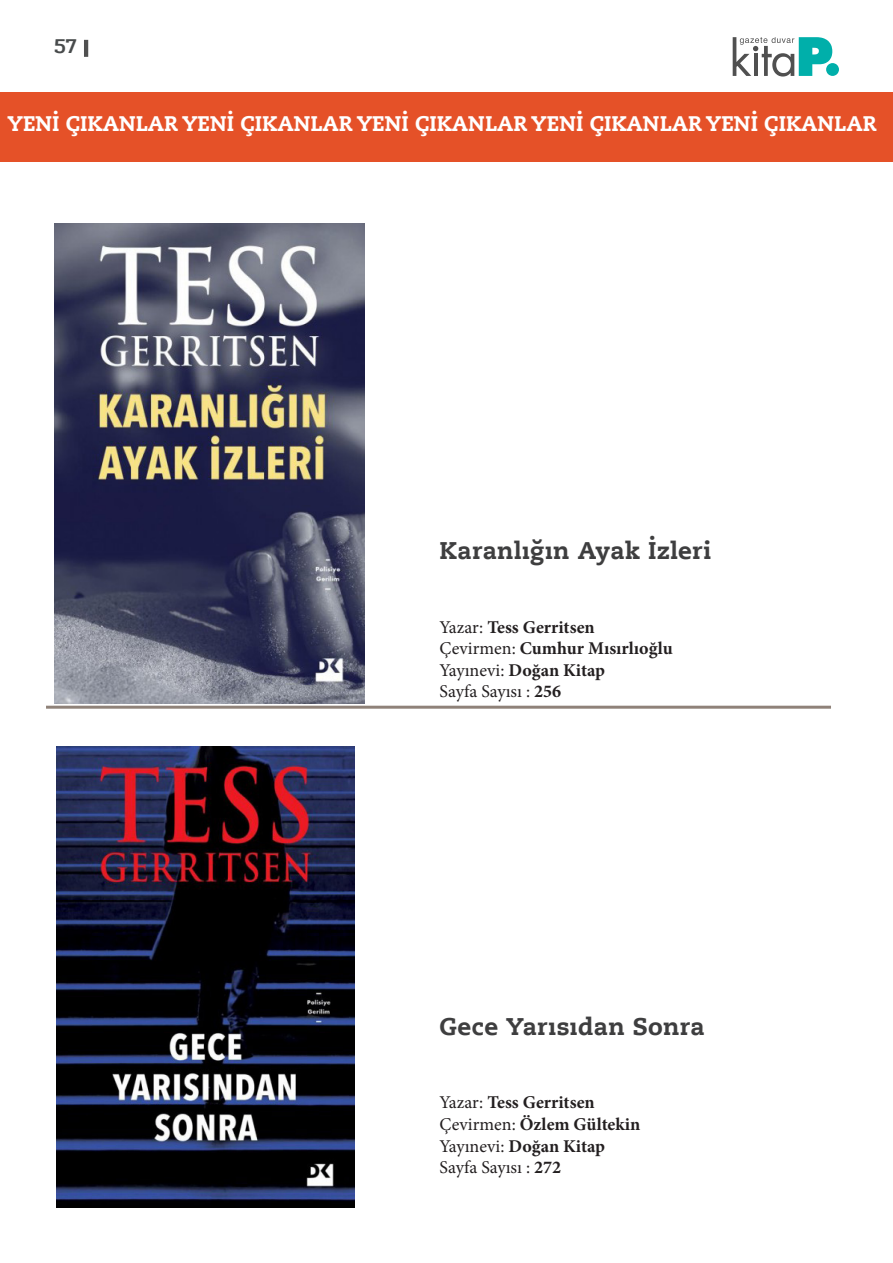
<style>
.page{position:relative;width:893px;height:1263px;background:#fff}
.page>*{position:absolute;margin:0;border:0;box-sizing:border-box;transform-origin:0 0}
.KITAPISIM{font:700 24px "Caecilia LT Std Roman";letter-spacing:.01em;color:#3e3e3f}
.BASLIK{font:700 21px "Caecilia LT Std Roman";color:#fff}
.t1{font:500 21px "Pridi";color:#484b4c}
.t2{font:700 18px "Minion Pro";color:#231f20}
.t3{font:18px/21.6px "Minion Pro";color:#231f20}
.s1{font-weight:400}
.s2{font-weight:700}
</style>
<div class="page">
<svg style="left:733px;top:37px;width:99px;height:40px"></svg>
<div style="left:826px;top:63px;width:13px;height:13px;background:#00afaa;border-radius:50%"></div>
<hr style="left:84px;top:40px;width:4px;height:17px;background:#505050">
<hr style="left:46px;top:706px;width:785px;height:3px;background:#8f8279">
<img style="left:57px;top:747px;width:298px;height:460px">
<img style="left:55px;top:223px;width:310px;height:481px">
<div style="left:0;top:92px;width:893px;height:70px;background:#e55128"></div>
<p class="t1" style="left:54px;top:31px;width:24px">57</p>
<p class="BASLIK" style="left:7px;top:110px;width:870px">YENİ ÇIKANLAR YENİ ÇIKANLAR YENİ ÇIKANLAR YENİ ÇIKANLAR YENİ ÇIKANLAR</p>
<p class="KITAPISIM" style="left:440px;top:535px;width:273px">Karanlığın Ayak İzleri</p>
<p class="t2" style="left:440px;top:614px;width:157px"><span class="s1">Yazar:</span> Tess Gerritsen</p>
<p class="t2" style="left:440px;top:636px;width:235px"><span class="s1">Çevirmen:</span> Cumhur Mısırlıoğlu</p>
<p class="t3" style="left:440px;top:659px;width:167px">Yayınevi: <span class="s2">Doğan Kitap<br></span>Sayfa Sayısı : <span class="s2">256</span></p>
<p class="KITAPISIM" style="left:440px;top:1011px;width:267px">Gece Yarısıdan Sonra</p>
<p class="t2" style="left:440px;top:1090px;width:157px"><span class="s1">Yazar:</span> Tess Gerritsen</p>
<p class="t2" style="left:440px;top:1111px;width:202px"><span class="s1">Çevirmen:</span> Özlem Gültekin</p>
<p class="t3" style="left:440px;top:1135px;width:167px">Yayınevi: <span class="s2">Doğan Kitap<br></span>Sayfa Sayısı : <span class="s2">272</span></p>
</div>
